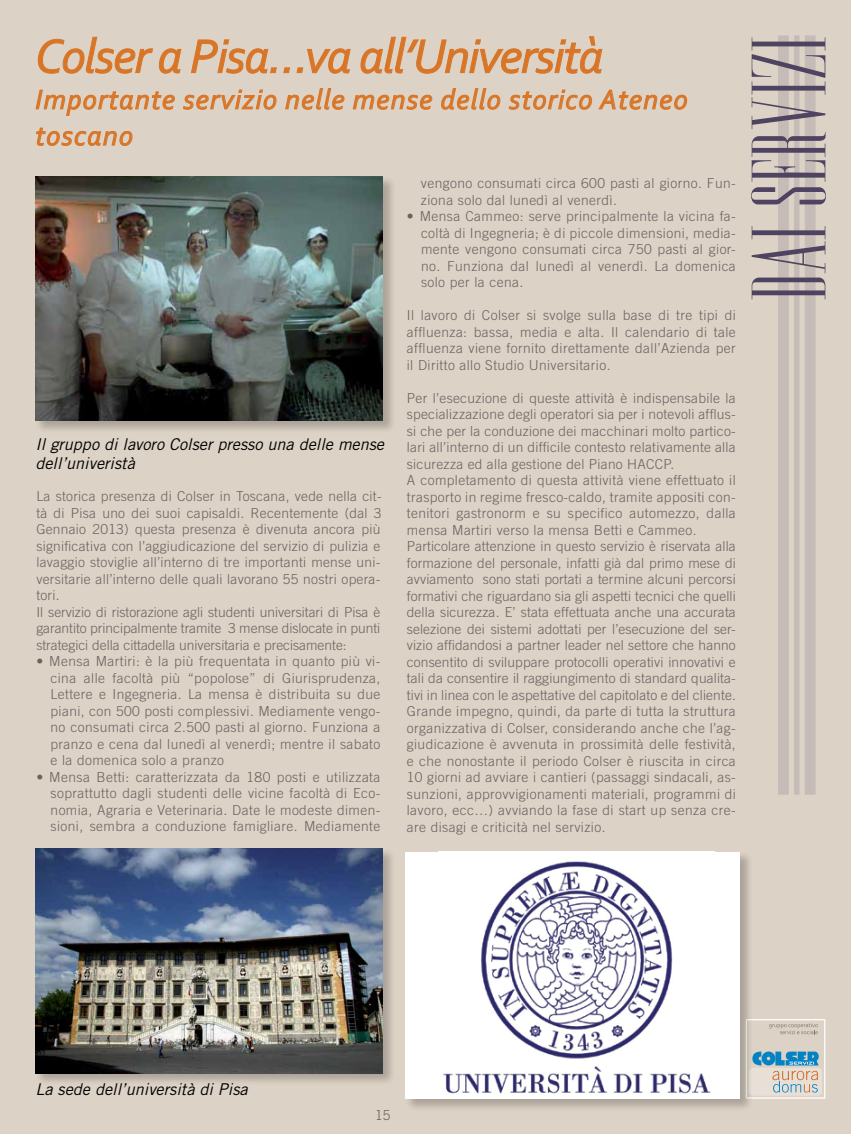
<style>
.page{position:relative;width:851px;height:1134px;background:#fff}
.page>*{position:absolute;margin:0;border:0;box-sizing:border-box;transform-origin:0 0}
.t1{font:94.88px "Edition";color:#4e4361;scale:1.18 1}
.t2{font:italic 50px "Corbel";letter-spacing:-.03em;color:#d87527}
.t3{font:italic 28.75px/36.2px "Corbel";letter-spacing:.04em;color:#d87527}
.t4{font:italic 16.25px/19.5px "Trade Gothic";color:#000}
.t5{font:300 13.75px/16.5px "Trade Gothic";letter-spacing:.02em;color:#6c6162;text-align:justify}
</style>
<div class="page">
<div style="left:0;top:0;width:850px;height:1134px;background:#dcd2c5"></div>
<div style="left:804px;top:35px;width:11px;height:760px;background:#c5bbb7"></div>
<div style="left:794px;top:35px;width:5px;height:760px;background:#c5bbb7"></div>
<div style="left:777px;top:35px;width:11px;height:760px;background:#c5bbb7"></div>
<div style="left:745px;top:1019px;width:80px;height:80px;border:1px solid #fff"></div>
<div style="left:749px;top:1068px;width:72px;height:28px;background:#e8e0d6;border-radius:4px"></div>
<svg style="left:753px;top:1051px;width:65px;height:41px"></svg>
<svg style="left:769px;top:1023px;width:48px;height:11px"></svg>
<svg style="left:38px;top:37px;width:115px;height:37px"></svg>
<svg style="left:159px;top:48px;width:22px;height:26px"></svg>
<svg style="left:191px;top:39px;width:160px;height:35px"></svg>
<svg style="left:360px;top:36px;width:242px;height:38px"></svg>
<svg style="left:35px;top:89px;width:140px;height:27px"></svg>
<svg style="left:183px;top:89px;width:94px;height:21px"></svg>
<svg style="left:285px;top:88px;width:59px;height:22px"></svg>
<svg style="left:353px;top:94px;width:79px;height:16px"></svg>
<svg style="left:441px;top:88px;width:59px;height:22px"></svg>
<svg style="left:508px;top:89px;width:84px;height:21px"></svg>
<svg style="left:598px;top:89px;width:89px;height:21px"></svg>
<svg style="left:36px;top:128px;width:97px;height:18px"></svg>
<div style="left:35px;top:176px;width:361px;height:258px;background:#000;opacity:.22"></div>
<img style="left:35px;top:176px;width:348px;height:245px">
<div style="left:35px;top:848px;width:361px;height:238px;background:#000;opacity:.22"></div>
<img style="left:35px;top:849px;width:348px;height:224px">
<div style="left:405px;top:851px;width:348px;height:261px;background:#000;opacity:.22"></div>
<div style="left:405px;top:852px;width:335px;height:246px;background:#fff"></div>
<img style="left:443px;top:861px;width:268px;height:233px">
<h2 class="t2" style="left:35px;top:25px;width:569px">Colser a Pisa…va all’Università</h2>
<h3 class="t3" style="left:35px;top:81px;width:653px">Importante servizio nelle mense dello storico Ateneo toscano</h3>
<p class="t4" style="left:35px;top:434px;width:350px">Il gruppo di lavoro Colser presso una delle mense dell’univeristà</p>
<p class="t5" style="left:36px;top:488px;width:347px;text-align:left">La storica presenza di Colser in Toscana, vede nella cit&shy;tà di Pisa uno dei suoi capisaldi. Recentemente (dal 3<br>Gennaio 2013) questa presenza è divenuta ancora più significativa con l’aggiudicazione del servizio di pulizia e lavaggio stoviglie all’interno di tre importanti mense uni&shy;versitarie all’interno delle quali lavorano 55 nostri opera&shy;tori.<br>Il servizio di ristorazione agli studenti universitari di Pisa è garantito principalmente tramite 3 mense dislocate in punti strategici della cittadella universitaria e precisamente:</p>
<p class="t5" style="left:51px;top:653px;width:331px;text-indent:-14px">• Mensa Martiri: è la più frequentata in quanto più vi&shy;cina alle facoltà più “popolose” di Giurisprudenza, Lettere e Ingegneria. La mensa è distribuita su due piani, con 500 posti complessivi. Mediamente vengo&shy;no consumati circa 2.500 pasti al giorno. Funziona a pranzo e cena dal lunedì al venerdì; mentre il sabato e la domenica solo a pranzo</p>
<p class="t5" style="left:51px;top:768px;width:331px;text-indent:-14px">• Mensa Betti: caratterizzata da 180 posti e utilizzata soprattutto dagli studenti delle vicine facoltà di Eco&shy;nomia, Agraria e Veterinaria. Date le modeste dimen&shy;sioni, sembra a conduzione famigliare. Mediamente</p>
<p class="t5" style="left:421px;top:175px;width:316px">vengono consumati circa 600 pasti al giorno. Fun&shy;ziona solo dal lunedì al venerdì.</p>
<p class="t5" style="left:421px;top:208px;width:316px;text-indent:-14px">• Mensa Cammeo: serve principalmente la vicina fa&shy;coltà di Ingegneria; è di piccole dimensioni, media&shy;mente vengono consumati circa 750 pasti al gior&shy;no. Funziona dal lunedì al venerdì. La domenica solo per la cena.</p>
<p class="t5" style="left:407px;top:307px;width:330px">Il lavoro di Colser si svolge sulla base di tre tipi di affluenza: bassa, media e alta. Il calendario di tale affluenza viene fornito direttamente dall’Azienda per il Diritto allo Studio Universitario.</p>
<p class="t5" style="left:407px;top:389px;width:330px;text-align:left">Per l’esecuzione di queste attività è indispensabile la specializzazione degli operatori sia per i notevoli afflus&shy;si che per la conduzione dei macchinari molto partico&shy;lari all’interno di un difficile contesto relativamente alla sicurezza ed alla gestione del Piano HACCP.<br>A completamento di questa attività viene effettuato il trasporto in regime fresco-caldo, tramite appositi con&shy;tenitori gastronorm e su specifico automezzo, dalla mensa Martiri verso la mensa Betti e Cammeo.<br>Particolare attenzione in questo servizio è riservata alla formazione del personale, infatti già dal primo mese di avviamento sono stati portati a termine alcuni percorsi formativi che riguardano sia gli aspetti tecnici che quelli della sicurezza. E’ stata effettuata anche una accurata selezione dei sistemi adottati per l’esecuzione del ser&shy;vizio affidandosi a partner leader nel settore che hanno consentito di sviluppare protocolli operativi innovativi e tali da consentire il raggiungimento di standard qualita&shy;tivi in linea con le aspettative del capitolato e del cliente.<br>Grande impegno, quindi, da parte di tutta la struttura organizzativa di Colser, considerando anche che l’ag&shy;giudicazione è avvenuta in prossimità delle festività, e che nonostante il periodo Colser è riuscita in circa 10 giorni ad avviare i cantieri (passaggi sindacali, as&shy;sunzioni, approvvigionamenti materiali, programmi di lavoro, ecc…) avviando la fase di start up senza cre&shy;are disagi e criticità nel servizio.</p>
<h1 class="t1" style="left:737px;top:301px;width:227px;rotate:-90deg">dai servizi</h1>
<p class="t4" style="left:35px;top:1079px;width:214px">La sede dell’università di Pisa</p>
<p class="t5" style="left:375px;top:1107px;width:17px">15</p>
</div>
